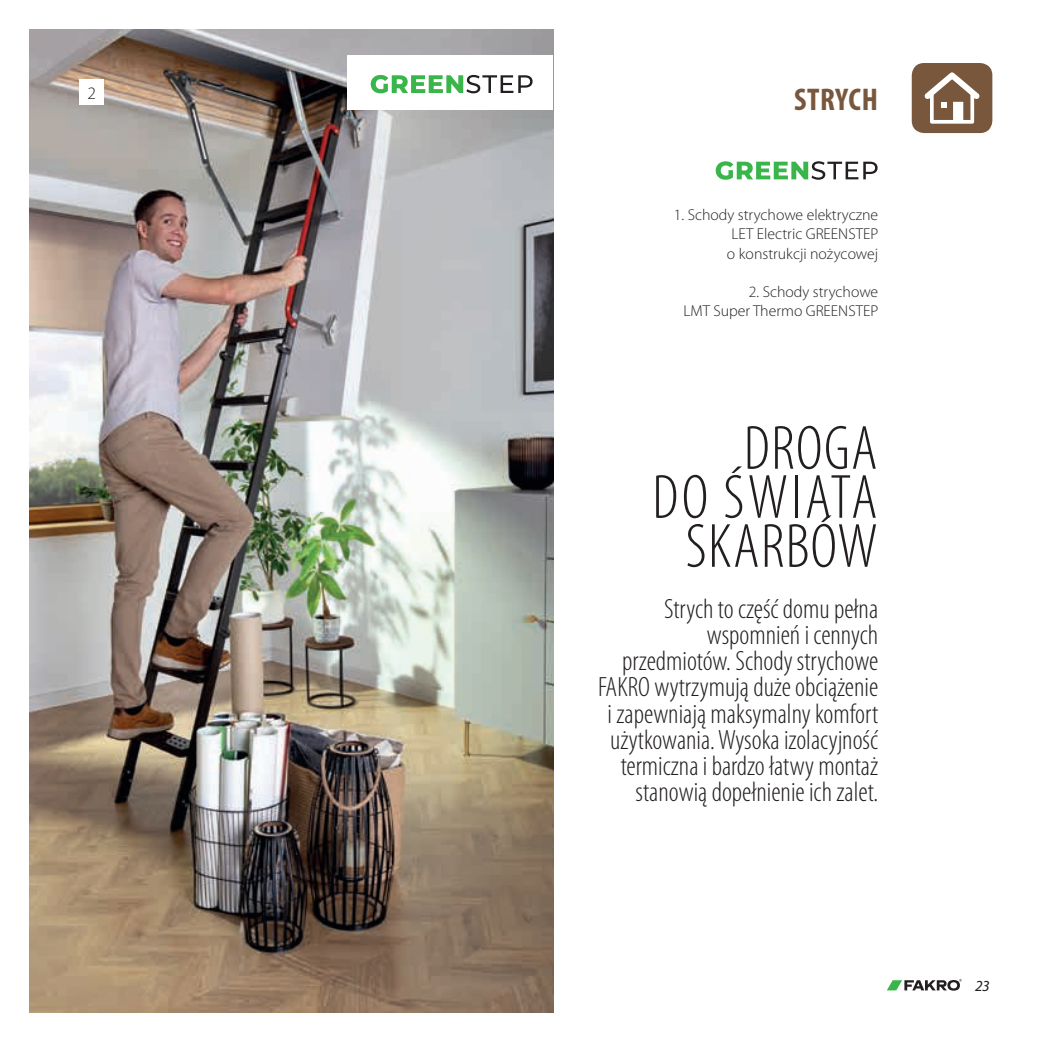
<style>
.page{position:relative;width:1042px;height:1042px;background:#fff}
.page>*{position:absolute;margin:0;border:0;box-sizing:border-box;transform-origin:0 0}
.t1{font:300 condensed 63px/49px "Myriad Pro";letter-spacing:.02em;color:#231f20;text-align:right}
.t2{font:700 condensed 31.5px "Myriad Pro";letter-spacing:.02em;color:#79573d}
.t3{font:300 condensed 28px/26.2px "Myriad Pro";color:#231f20;text-align:right}
.t4{font:300 17.5px "Myriad Pro";color:#231f20}
.t5{font:300 15.75px/19.2px "Myriad Pro";color:#231f20;text-align:justify}
.t6{font:italic 15.4px "Myriad Pro";color:#231f20}
</style>
<div class="page">
<svg style="left:887px;top:979px;width:75px;height:11px"></svg>
<svg style="left:716px;top:161px;width:161px;height:19px"></svg>
<div style="left:912px;top:63px;width:80px;height:70px;background:#79573d;border-radius:12px"></div>
<svg style="left:924px;top:72px;width:55px;height:52px"></svg>
<img style="left:30px;top:30px;width:523px;height:982px">
<div style="left:79px;top:79px;width:25px;height:26px;background:#fff"></div>
<div style="left:347px;top:55px;width:206px;height:55px;background:#fff"></div>
<svg style="left:371px;top:75px;width:161px;height:18px"></svg>
<p class="t4" style="left:88px;top:83px;width:10px">2</p>
<p class="t2" style="left:794px;top:80px;width:85px">STRYCH</p>
<p class="t5" style="left:727px;top:206px;width:153px;text-indent:-53px">1. Schody strychowe elektryczne LET Electric GREENSTEP o konstrukcji nożycowej</p>
<p class="t5" style="left:683px;top:283px;width:196px;text-align:right">2. Schody strychowe<br>LMT Super Thermo GREENSTEP</p>
<h1 class="t1" style="left:652px;top:425px;width:227px">DROGA<br>DO ŚWIATA<br>SKARBÓW</h1>
<p class="t3" style="left:598px;top:596px;width:281px">Strych to część domu pełna wspomnień i cennych przedmiotów. Schody strychowe<br>FAKRO wytrzymują duże obciążenie i zapewniają maksymalny komfort użytkowania. Wysoka izolacyjność termiczna i bardzo łatwy montaż stanowią dopełnienie ich zalet.</p>
<p class="t6" style="left:975px;top:976px;width:16px">23</p>
</div>
